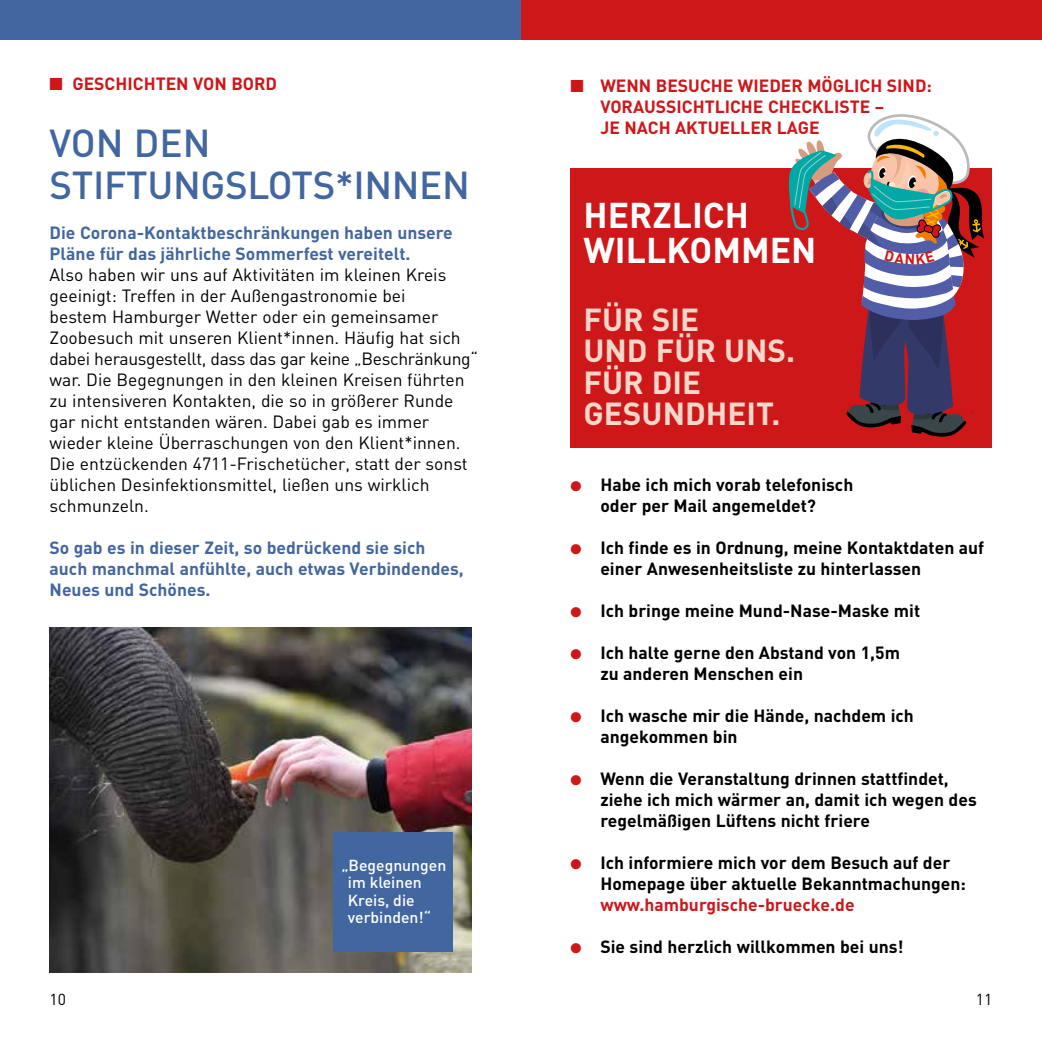
<style>
.page{position:relative;width:1042px;height:1042px;background:#fff}
.page>*{position:absolute;margin:0;border:0;box-sizing:border-box;transform-origin:0 0}
.t1{font:500 38.5px/42px "DIN";letter-spacing:-.01em;color:#42669f}
.t2{font:700 35.35px/35px "DIN";color:#fff}
.t3{font:700 31.5px/31.5px "DIN";color:#f6d7ca}
.t4{font:17.5px/21px "DIN";color:#000}
.t5{font:700 17.5px/21px "DIN";color:#000}
.t6{font:700 17.5px/21px "DIN";color:#42669f}
.t7{font:700 17.5px/21px "DIN";color:#cd1719}
.t8{font:500 15.75px/17.5px "DIN";color:#fff}
.t9{font:15.75px "DIN";color:#000}
.s1{color:#cd1719}
</style>
<div class="page">
<div style="left:570px;top:169px;width:422px;height:279px;background:#cd1719"></div>
<div style="left:521px;top:0;width:521px;height:40px;background:#cd1719"></div>
<div style="left:0;top:0;width:521px;height:40px;background:#42669f"></div>
<img style="left:50px;top:628px;width:421px;height:344px">
<div style="left:334px;top:832px;width:119px;height:119px;background:#42669f"></div>
<svg style="left:787px;top:114px;width:197px;height:323px"></svg>
<p class="t7" style="left:50px;top:72px;width:229px">■ GESCHICHTEN VON BORD</p>
<h1 class="t1" style="left:50px;top:120px;width:422px">VON DEN<br>STIFTUNGSLOTS*INNEN</h1>
<p class="t6" style="left:50px;top:221px;width:405px">Die Corona-Kontaktbeschränkungen haben unsere<br>Pläne für das jährliche Sommerfest vereitelt.</p>
<p class="t4" style="left:50px;top:263px;width:430px">Also haben wir uns auf Aktivitäten im kleinen Kreis geeinigt: Treffen in der Außengastronomie bei<br>bestem Hamburger Wetter oder ein gemeinsamer Zoobesuch mit unseren Klient*innen. Häufig hat sich dabei herausgestellt, dass das gar keine „Beschränkung“ war. Die Begegnungen in den kleinen Kreisen führten zu intensiveren Kontakten, die so in größerer Runde gar nicht entstanden wären. Dabei gab es immer wieder kleine Überraschungen von den Klient*innen.<br>Die entzückenden 4711-Frischetücher, statt der sonst üblichen Desinfektionsmittel, ließen uns wirklich schmunzeln.</p>
<p class="t6" style="left:50px;top:536px;width:416px">So gab es in dieser Zeit, so bedrückend sie sich auch manchmal anfühlte, auch etwas Verbindendes,<br>Neues und Schönes.</p>
<p class="t8" style="left:348px;top:855px;width:100px;text-indent:-7px">„Begegnungen im kleinen<br>Kreis, die verbinden!“</p>
<p class="t7" style="left:600px;top:74px;width:333px;text-indent:-30px">■ WENN BESUCHE WIEDER MÖGLICH SIND:<br>VORAUSSICHTLICHE CHECKLISTE –<br>JE NACH AKTUELLER LAGE</p>
<h2 class="t2" style="left:583px;top:197px;width:234px">HERZLICH<br>WILLKOMMEN</h2>
<h3 class="t3" style="left:583px;top:302px;width:213px">FÜR SIE<br>UND FÜR UNS.<br>FÜR DIE<br>GESUNDHEIT.</h3>
<p class="t5" style="left:570px;top:473px;width:284px;text-align:center"><span class="s1">●</span> Habe ich mich vorab telefonisch oder per Mail angemeldet?</p>
<p class="t5" style="left:600px;top:536px;width:385px;text-indent:-30px"><span class="s1">●</span> Ich finde es in Ordnung, meine Kontaktdaten auf einer Anwesenheitsliste zu hinterlassen</p>
<p class="t5" style="left:570px;top:599px;width:351px"><span class="s1">●</span> Ich bringe meine Mund-Nase-Maske mit</p>
<p class="t5" style="left:600px;top:641px;width:301px;text-indent:-30px"><span class="s1">●</span> Ich halte gerne den Abstand von 1,5m zu anderen Menschen ein</p>
<p class="t5" style="left:600px;top:704px;width:315px;text-indent:-30px"><span class="s1">●</span> Ich wasche mir die Hände, nachdem ich angekommen bin</p>
<p class="t5" style="left:600px;top:767px;width:378px;text-indent:-30px"><span class="s1">●</span> Wenn die Veranstaltung drinnen stattfindet, ziehe ich mich wärmer an, damit ich wegen des regelmäßigen Lüftens nicht friere</p>
<p class="t5" style="left:600px;top:851px;width:367px;text-indent:-30px"><span class="s1">●</span> Ich informiere mich vor dem Besuch auf der<br>Homepage über aktuelle Bekanntmachungen:</p>
<p class="t7" style="left:600px;top:893px;width:256px">www.hamburgische-bruecke.de</p>
<p class="t5" style="left:570px;top:935px;width:334px"><span class="s1">●</span> Sie sind herzlich willkommen bei uns!</p>
<p class="t9" style="left:50px;top:989px;width:18px">10</p>
<p class="t9" style="left:976px;top:989px;width:18px">11</p>
</div>
